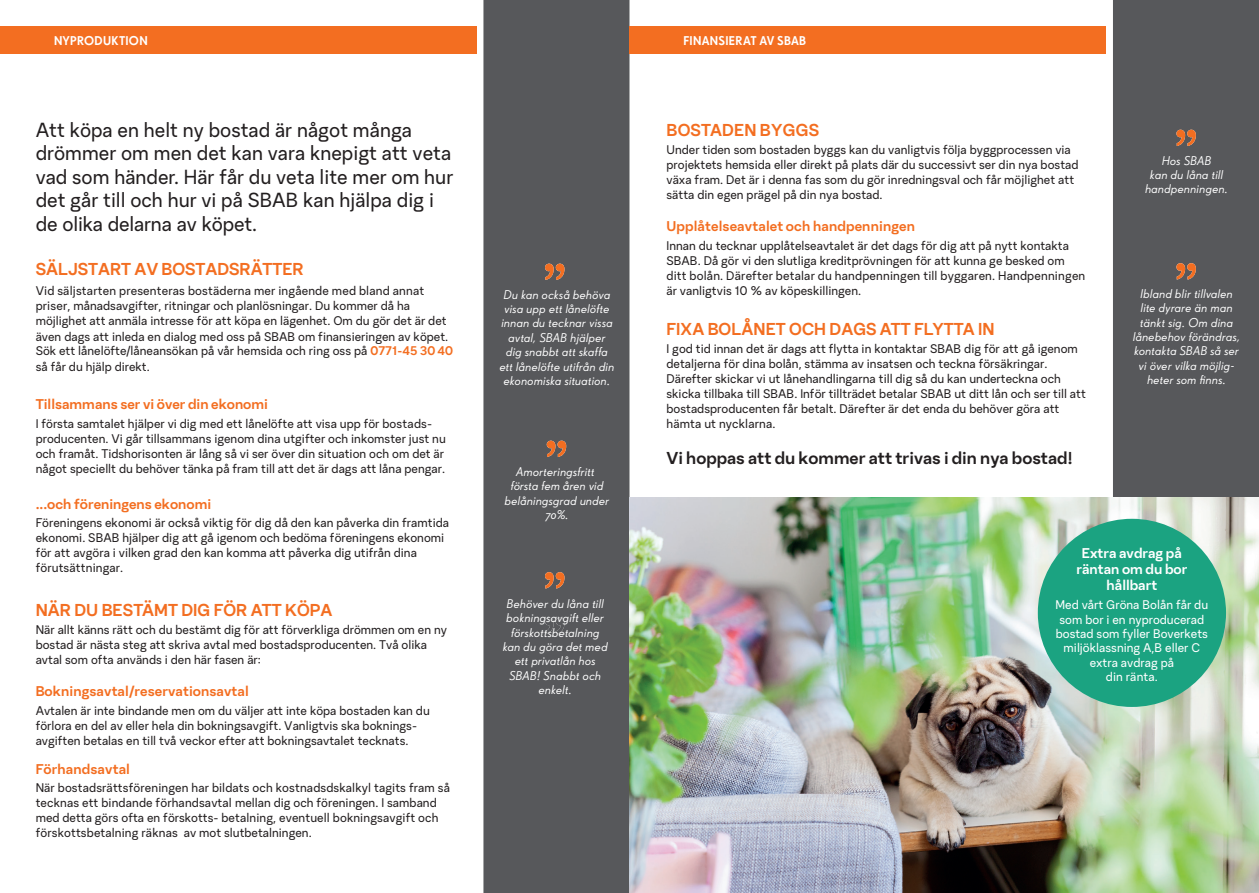
<style>
.page{position:relative;width:1259px;height:893px;background:#fff}
.page>*{position:absolute;margin:0;border:0;box-sizing:border-box;transform-origin:0 0}
.t1{font:19.5px/23.4px "SBAB";color:#231f20}
.t2{font:700 16.5px "SBAB";letter-spacing:.005em;color:#f36e21}
.t3{font:700 16.5px "SBAB";color:#231f20}
.t4{font:700 13.5px "SBAB";letter-spacing:.005em;color:#f36e21}
.t5{font:700 13.5px/16.2px "SBAB";color:#fff;text-align:center}
.t6{font:12px/15px "SBAB";color:#231f20}
.t7{font:italic 12px/14.4px "SBAB Sans";letter-spacing:.01em;color:#fff;text-align:center}
.t8{font:12px/14.4px "SBAB";color:#fff;text-align:center}
.t9{font:700 12px "SBAB Sans";letter-spacing:.02em;color:#fff}
.s1{font-weight:700;color:#f36e21}
</style>
<div class="page">
<div style="left:483px;top:0;width:146px;height:893px;background:#57585b"></div>
<div style="left:1113px;top:0;width:146px;height:497px;background:#57585b"></div>
<img style="left:629px;top:497px;width:630px;height:396px">
<div style="left:1037px;top:519px;width:189px;height:188px;background:#1ba381;border-radius:50%"></div>
<div style="left:0;top:26px;width:476px;height:28px;background:#f36e21"></div>
<div style="left:629px;top:26px;width:477px;height:28px;background:#f36e21"></div>
<svg style="left:545px;top:264px;width:19px;height:16px"></svg>
<svg style="left:1176px;top:130px;width:20px;height:16px"></svg>
<svg style="left:1176px;top:263px;width:20px;height:17px"></svg>
<svg style="left:545px;top:618px;width:19px;height:16px"></svg>
<svg style="left:547px;top:441px;width:19px;height:16px"></svg>
<svg style="left:545px;top:572px;width:19px;height:16px"></svg>
<p class="t9" style="left:54px;top:32px;width:95px">NYPRODUKTION</p>
<p class="t9" style="left:683px;top:32px;width:124px">FINANSIERAT AV SBAB</p>
<h1 class="t1" style="left:36px;top:118px;width:419px">Att köpa en helt ny bostad är något många drömmer om men det kan vara knepigt att veta vad som händer. Här får du veta lite mer om hur det går till och hur vi på SBAB kan hjälpa dig i de olika delarna av köpet.</h1>
<h2 class="t2" style="left:36px;top:258px;width:269px">SÄLJSTART AV BOSTADSRÄTTER</h2>
<p class="t6" style="left:36px;top:283px;width:419px">Vid säljstarten presenteras bostäderna mer ingående med bland annat priser, månadsavgifter, ritningar och planlösningar. Du kommer då ha möjlighet att anmäla intresse för att köpa en lägenhet. Om du gör det är det även dags att inleda en dialog med oss på SBAB om finansieringen av köpet.<br>Sök ett lånelöfte/låneansökan på vår hemsida och ring oss på <span class="s1">0771-45 30 40 </span>så får du hjälp direkt.</p>
<p class="t4" style="left:36px;top:395px;width:234px">Tillsammans ser vi över din ekonomi</p>
<p class="t6" style="left:36px;top:416px;width:412px">I första samtalet hjälper vi dig med ett lånelöfte att visa upp för bostads&shy;producenten. Vi går tillsammans igenom dina utgifter och inkomster just nu och framåt. Tidshorisonten är lång så vi ser över din situation och om det är något speciellt du behöver tänka på fram till att det är dags att låna pengar.</p>
<p class="t4" style="left:36px;top:495px;width:177px">...och föreningens ekonomi</p>
<p class="t6" style="left:36px;top:515px;width:415px">Föreningens ekonomi är också viktig för dig då den kan påverka din framtida ekonomi. SBAB hjälper dig att gå igenom och bedöma föreningens ekonomi för att avgöra i vilken grad den kan komma att påverka dig utifrån dina förutsättningar.</p>
<h2 class="t2" style="left:36px;top:599px;width:298px">NÄR DU BESTÄMT DIG FÖR ATT KÖPA</h2>
<p class="t6" style="left:36px;top:622px;width:413px">När allt känns rätt och du bestämt dig för att förverkliga drömmen om en ny bostad är nästa steg att skriva avtal med bostadsproducenten. Två olika avtal som ofta används i den här fasen är:</p>
<p class="t4" style="left:36px;top:682px;width:215px">Bokningsavtal/reservationsavtal</p>
<p class="t6" style="left:36px;top:703px;width:395px">Avtalen är inte bindande men om du väljer att inte köpa bostaden kan du förlora en del av eller hela din bokningsavgift. Vanligtvis ska boknings&shy;avgiften betalas en till två veckor efter att bokningsavtalet tecknats.</p>
<p class="t4" style="left:36px;top:760px;width:96px">Förhandsavtal</p>
<p class="t6" style="left:36px;top:780px;width:416px">När bostadsrättsföreningen har bildats och kostnadsdskalkyl tagits fram så tecknas ett bindande förhandsavtal mellan dig och föreningen. I samband med detta görs ofta en förskotts- betalning, eventuell bokningsavgift och förskottsbetalning räknas av mot slutbetalningen.</p>
<p class="t7" style="left:499px;top:287px;width:116px">Du kan också behöva visa upp ett lånelöfte innan du tecknar vissa avtal, SBAB hjälper dig snabbt att skaffa ett lånelöfte utifrån din ekonomiska situation.</p>
<p class="t7" style="left:504px;top:464px;width:106px">Amorteringsfritt första fem åren vid belåningsgrad under<br>70%.</p>
<p class="t7" style="left:502px;top:596px;width:106px">Behöver du låna till bokningsavgift eller förskottsbetalning kan du göra det med ett privatlån hos<br>SBAB! Snabbt och enkelt.</p>
<h2 class="t2" style="left:666px;top:119px;width:154px">BOSTADEN BYGGS</h2>
<p class="t6" style="left:666px;top:143px;width:413px">Under tiden som bostaden byggs kan du vanligtvis följa byggprocessen via projektets hemsida eller direkt på plats där du successivt ser din nya bostad växa fram. Det är i denna fas som du gör inredningsval och får möjlighet att sätta din egen prägel på din nya bostad.</p>
<p class="t4" style="left:666px;top:218px;width:250px">Upplåtelseavtalet och handpenningen</p>
<p class="t6" style="left:666px;top:238px;width:420px">Innan du tecknar upplåtelseavtalet är det dags för dig att på nytt kontakta SBAB. Då gör vi den slutliga kreditprövningen för att kunna ge besked om ditt bolån. Därefter betalar du handpenningen till byggaren. Handpenningen är vanligtvis 10 % av köpeskillingen.</p>
<h2 class="t2" style="left:666px;top:318px;width:329px">FIXA BOLÅNET OCH DAGS ATT FLYTTA IN</h2>
<p class="t6" style="left:666px;top:341px;width:421px">I god tid innan det är dags att flytta in kontaktar SBAB dig för att gå igenom detaljerna för dina bolån, stämma av insatsen och teckna försäkringar.<br>Därefter skickar vi ut lånehandlingarna till dig så du kan underteckna och skicka tillbaka till SBAB. Inför tillträdet betalar SBAB ut ditt lån och ser till att bostadsproducenten får betalt. Därefter är det enda du behöver göra att hämta ut nycklarna.</p>
<h2 class="t3" style="left:666px;top:447px;width:407px">Vi hoppas att du kommer att trivas i din nya bostad!</h2>
<p class="t7" style="left:1144px;top:153px;width:84px">Hos SBAB<br>kan du låna till handpenningen.</p>
<p class="t7" style="left:1132px;top:286px;width:109px">Ibland blir tillvalen lite dyrare än man tänkt sig. Om dina lånebehov förändras, kontakta SBAB så ser vi över vilka möjlig&shy;heter som finns.</p>
<p class="t5" style="left:1076px;top:544px;width:112px">Extra avdrag på räntan om du bor hållbart</p>
<p class="t8" style="left:1055px;top:598px;width:154px">Med vårt Gröna Bolån får du som bor i en nyproducerad bostad som fyller Boverkets miljöklassning A,B eller C extra avdrag på<br>din ränta.</p>
</div>
